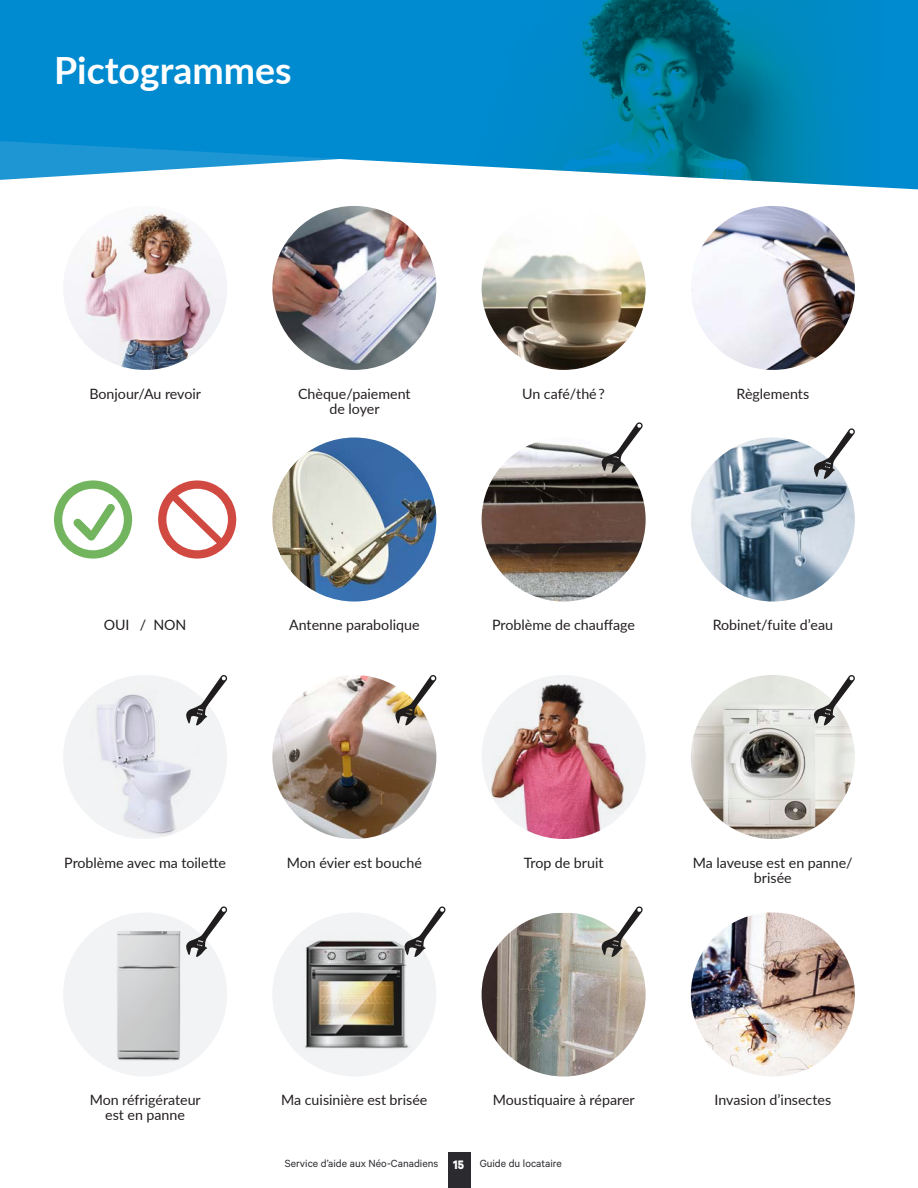
<style>
.page{position:relative;width:918px;height:1188px;background:#fff}
.page>*{position:absolute;margin:0;border:0;box-sizing:border-box;transform-origin:0 0}
.texte{font:700 37.5px "Lato";color:#fff}
.texte-2{font:14.25px/15px "Lato";color:#231f20;text-align:center}
.t1{font:11.7px "Calibre";color:#2a2a2f}
.s1{font-weight:700;font-size:13.8px;color:#fff}
</style>
<div class="page">
<img style="left:272px;top:206px;width:164px;height:164px;border-radius:82px">
<img style="left:272px;top:675px;width:164px;height:164px;border-radius:82px">
<div style="left:272px;top:912px;width:164px;height:165px;background:#f2f3f4;border-radius:50%"></div>
<img style="left:302px;top:925px;width:107px;height:139px">
<img style="left:272px;top:438px;width:164px;height:164px;border-radius:82px">
<img style="left:691px;top:206px;width:164px;height:164px;border-radius:82px">
<img style="left:691px;top:675px;width:164px;height:164px;border-radius:82px">
<img style="left:691px;top:912px;width:164px;height:165px;border-radius:82px">
<img style="left:691px;top:438px;width:164px;height:164px;border-radius:82px">
<img style="left:64px;top:212px;width:163px;height:158px">
<div style="left:63px;top:675px;width:164px;height:164px;background:#f2f3f4;border-radius:50%"></div>
<img style="left:97px;top:694px;width:101px;height:141px">
<div style="left:63px;top:912px;width:164px;height:165px;background:#f2f3f4;border-radius:50%"></div>
<img style="left:113px;top:912px;width:68px;height:159px">
<img style="left:482px;top:206px;width:164px;height:164px;border-radius:82px">
<img style="left:482px;top:676px;width:163px;height:163px">
<img style="left:482px;top:913px;width:164px;height:164px">
<img style="left:482px;top:442px;width:164px;height:160px">
<svg style="left:54px;top:480px;width:78px;height:79px"></svg>
<svg style="left:158px;top:480px;width:78px;height:79px"></svg>
<svg style="left:185px;top:675px;width:43px;height:50px"></svg>
<svg style="left:395px;top:675px;width:42px;height:50px"></svg>
<svg style="left:186px;top:906px;width:42px;height:51px"></svg>
<svg style="left:404px;top:906px;width:42px;height:51px"></svg>
<svg style="left:601px;top:906px;width:42px;height:51px"></svg>
<svg style="left:813px;top:675px;width:42px;height:50px"></svg>
<svg style="left:813px;top:428px;width:42px;height:51px"></svg>
<svg style="left:601px;top:422px;width:42px;height:51px"></svg>
<svg style="left:0;top:0;width:918px;height:189px;background:#1d97d5"></svg>
<img style="left:432px;top:0;width:458px;height:189px">
<div style="left:448px;top:1152px;width:22px;height:36px;background:#2a2a2f"></div>
<p class="texte" style="left:54px;top:43px;width:239px">Pictogrammes</p>
<p class="texte-2" style="left:89px;top:386px;width:113px">Bonjour/Au revoir</p>
<p class="texte-2" style="left:104px;top:617px;width:84px">OUI / NON</p>
<p class="texte-2" style="left:298px;top:386px;width:114px">Chèque/paiement de loyer</p>
<p class="texte-2" style="left:522px;top:386px;width:84px">Un café/thé ?</p>
<p class="texte-2" style="left:737px;top:386px;width:74px">Règlements</p>
<p class="texte-2" style="left:289px;top:617px;width:132px">Antenne parabolique</p>
<p class="texte-2" style="left:492px;top:617px;width:145px">Problème de chauffage</p>
<p class="texte-2" style="left:713px;top:617px;width:122px">Robinet/fuite d’eau</p>
<p class="texte-2" style="left:64px;top:855px;width:163px">Problème avec ma toilette</p>
<p class="texte-2" style="left:287px;top:855px;width:137px">Mon évier est bouché</p>
<p class="texte-2" style="left:524px;top:855px;width:81px">Trop de bruit</p>
<p class="texte-2" style="left:693px;top:855px;width:161px">Ma laveuse est en panne/ brisée</p>
<p class="texte-2" style="left:90px;top:1092px;width:113px">Mon réfrigérateur est en panne</p>
<p class="texte-2" style="left:281px;top:1092px;width:148px">Ma cuisinière est brisée</p>
<p class="texte-2" style="left:493px;top:1092px;width:143px">Moustiquaire à réparer</p>
<p class="t1" style="left:285px;top:1157px;width:278px">Service d’aide aux Néo-Canadiens <span class="s1">15</span> Guide du locataire</p>
<p class="texte-2" style="left:715px;top:1092px;width:118px">Invasion d’insectes</p>
</div>
